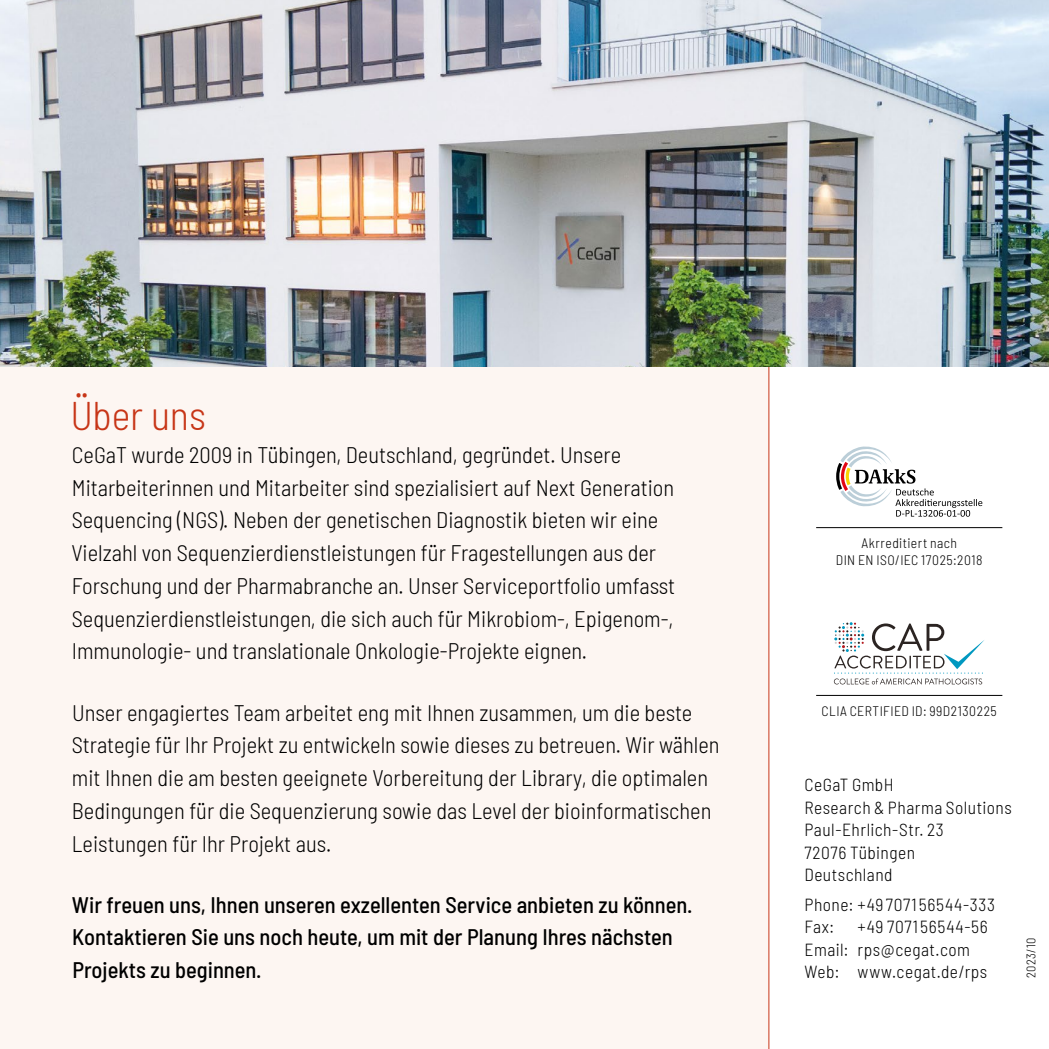
<style>
.page{position:relative;width:1049px;height:1049px;background:#fff}
.page>*{position:absolute;margin:0;border:0;box-sizing:border-box;transform-origin:0 0}
.t1{font:300 semi-condensed 40px "Barlow";letter-spacing:-.005em;color:#c73517}
.t2{font:300 semi-condensed 22.5px/32.8px "Barlow";color:#000}
.t3{font:500 semi-condensed 22.5px/32.8px "Barlow";color:#000}
.t4{font:300 semi-condensed 17.5px/22.5px "Barlow";letter-spacing:.03em;color:#000}
.t5{font:300 semi-condensed 13.75px/16.5px "Barlow";letter-spacing:.035em;color:#000;text-align:center}
.t6{font:300 semi-condensed 12.5px "Barlow";letter-spacing:.035em;color:#000}
</style>
<div class="page">
<div style="left:0;top:367px;width:769px;height:682px;background:#fdf6f2"></div>
<svg style="left:834px;top:622px;width:150px;height:62px"></svg>
<hr style="left:816px;top:695px;width:186px;height:1px;background:#000">
<img style="left:0;top:0;width:1049px;height:367px">
<hr style="left:816px;top:527px;width:186px;height:1px;background:#000">
<div style="left:822px;top:432px;width:173px;height:98px;background:#fff"></div>
<svg style="left:836px;top:446px;width:146px;height:71px"></svg>
<h1 class="t1" style="left:70px;top:400px;width:137px">Über uns</h1>
<p class="t2" style="left:71px;top:437px;width:605px">CeGaT wurde 2009 in Tübingen, Deutschland, gegründet. Unsere Mitarbeiterinnen und Mitarbeiter sind spezialisiert auf Next Generation Sequencing (NGS). Neben der genetischen Diagnostik bieten wir eine Vielzahl von Sequenzierdienstleistungen für Fragestellungen aus der Forschung und der Pharmabranche an. Unser Serviceportfolio umfasst Sequenzierdienstleistungen, die sich auch für Mikrobiom-, Epigenom-, Immunologie- und translationale Onkologie-Projekte eignen.</p>
<p class="t2" style="left:72px;top:694px;width:649px">Unser engagiertes Team arbeitet eng mit Ihnen zusammen, um die beste Strategie für Ihr Projekt zu entwickeln sowie dieses zu betreuen. Wir wählen mit Ihnen die am besten geeignete Vorbereitung der Library, die optimalen Bedingungen für die Sequenzierung sowie das Level der bioinformatischen Leistungen für Ihr Projekt aus.</p>
<p class="t3" style="left:72px;top:890px;width:622px">Wir freuen uns, Ihnen unseren exzellenten Service anbieten zu können.<br>Kontaktieren Sie uns noch heute, um mit der Planung Ihres nächsten<br>Projekts zu beginnen.</p>
<p class="t5" style="left:836px;top:536px;width:148px">Akrreditiert nach<br>DIN EN ISO/IEC 17025:2018</p>
<p class="t5" style="left:822px;top:702px;width:177px">CLIA CERTIFIED ID: 99D2130225</p>
<p class="t4" style="left:804px;top:772px;width:209px">CeGaT GmbH<br>Research &amp; Pharma Solutions<br>Paul-Ehrlich-Str. 23<br>72076 Tübingen<br>Deutschland</p>
<p class="t4" style="left:804px;top:892px;width:192px">Phone: +49 7071 56544-333<br>Fax:</p>
<p class="t4" style="left:804px;top:914px;width:185px;text-indent:53px">+49 7071 56544-56<br>Email: rps@cegat.com<br>Web: www.cegat.de/rps</p>
<p class="t6" style="left:1022px;top:978px;width:42px;rotate:-90deg">2023/10</p>
</div>
